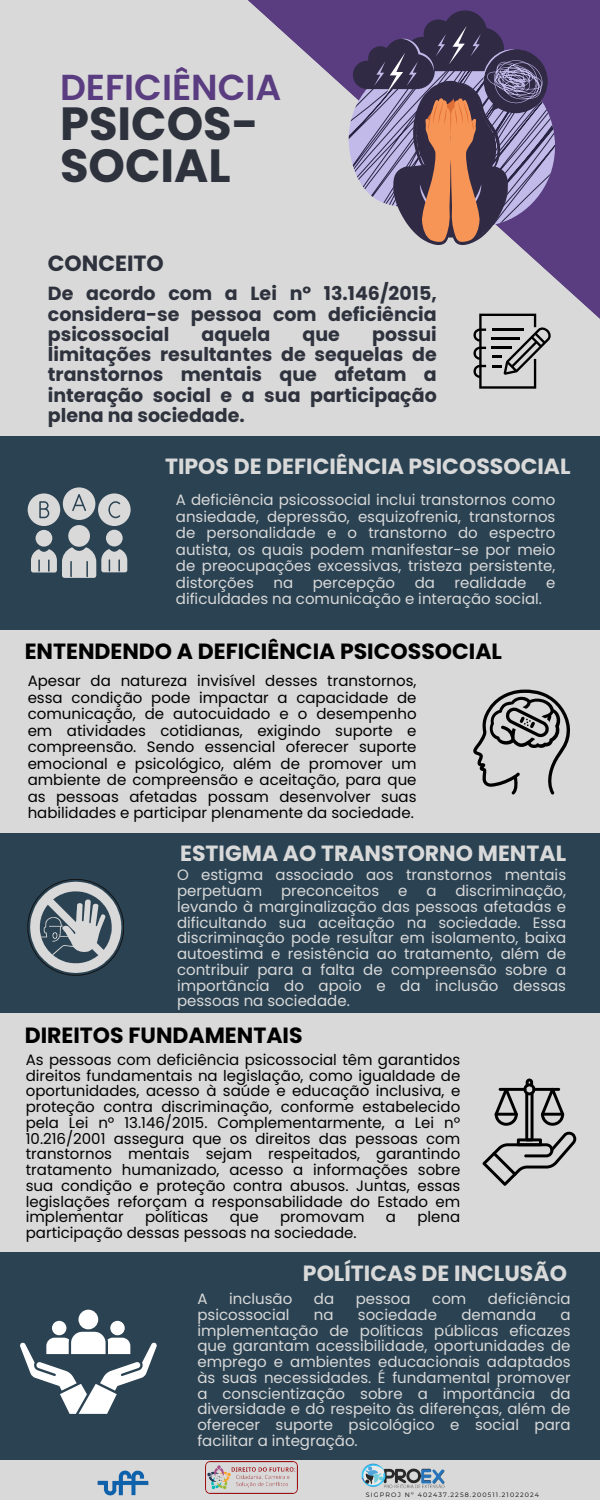
<style>
.page{position:relative;width:600px;height:1500px;background:#d9d9d9}
.page>*{position:absolute;margin:0;border:0;box-sizing:border-box;transform-origin:0 0}
.t1{font:700 46.5px/42px "Poppins";color:#2e323d}
.t2{font:600 36.1px "Poppins";color:#5a3d80}
.t3{font:700 22px "Poppins";color:#d9d9d9}
.t4{font:700 22px "Poppins";color:#000}
.t5{font:700 22px "Poppins";color:#2e323d}
.t6{font:700 19px/20.2px "Poppins";color:#2e323d;text-align:justify}
.t7{font:15px/15.8px "Poppins";color:#d9d9d9;text-align:justify}
.t8{font:15px/15.8px "Poppins";color:#000;text-align:justify}
.t9{font:6.3px "Montserrat";letter-spacing:.18em;color:#000}
</style>
<div class="page">
<svg style="left:248px;top:0;width:352px;height:319px"></svg>
<div style="left:0;top:1252px;width:600px;height:207px;background:#2a4252"></div>
<div style="left:0;top:436px;width:600px;height:194px;background:#2a4252"></div>
<div style="left:0;top:834px;width:600px;height:179px;background:#2a4252"></div>
<svg style="left:473px;top:314px;width:79px;height:75px"></svg>
<svg style="left:330px;top:32px;width:232px;height:198px"></svg>
<svg style="left:349px;top:52px;width:206px;height:176px"></svg>
<svg style="left:353px;top:10px;width:195px;height:237px;background:#7f6a82"></svg>
<svg style="left:28px;top:487px;width:102px;height:91px"></svg>
<svg style="left:28px;top:879px;width:96px;height:96px"></svg>
<svg style="left:473px;top:690px;width:97px;height:105px"></svg>
<div style="left:110px;top:1321px;width:15px;height:14px;background:#fff;border-radius:7px"></div>
<div style="left:52px;top:1321px;width:14px;height:14px;background:#fff;border-radius:7px"></div>
<div style="left:78px;top:1310px;width:20px;height:19px;background:#fff;border-radius:10px"></div>
<svg style="left:20px;top:1332px;width:137px;height:82px"></svg>
<svg style="left:483px;top:1079px;width:93px;height:107px"></svg>
<img style="left:98px;top:1470px;width:50px;height:26px">
<img style="left:205px;top:1462px;width:92px;height:31px">
<img style="left:361px;top:1463px;width:84px;height:26px">
<h3 class="t2" style="left:60px;top:62px;width:223px">DEFICIÊNCIA</h3>
<h5 class="t1" style="left:60px;top:103px;width:200px">PSICOS-<br>SOCIAL</h5>
<p class="t5" style="left:48px;top:248px;width:118px">CONCEITO</p>
<h2 class="t6" style="left:48px;top:284px;width:390px">De acordo com a Lei nº 13.146/2015, considera-se pessoa com deficiência psicossocial</h2>
<h2 class="t6" style="left:48px;top:324px;width:390px;text-indent:324px">possui limitações resultantes de sequelas de transtornos mentais que afetam a interação social e a sua participação plena na sociedade.</h2>
<h1 class="t3" style="left:165px;top:451px;width:407px">TIPOS DE DEFICIÊNCIA PSICOSSOCIAL</h1>
<h3 class="t7" style="left:176px;top:492px;width:381px;line-height:16.5px">A deficiência psicossocial inclui transtornos como ansiedade, depressão, esquizofrenia, transtornos de personalidade e o transtorno do espectro autista, os quais podem manifestar-se por meio de preocupações excessivas, tristeza persistente, distorções</h3>
<h2 class="t6" style="left:202px;top:324px;width:70px">aquela</h2>
<h2 class="t6" style="left:303px;top:324px;width:39px">que</h2>
<h3 class="t7" style="left:274px;top:575px;width:21px">na</h3>
<h3 class="t7" style="left:313px;top:575px;width:84px">percepção</h3>
<h3 class="t7" style="left:415px;top:575px;width:22px">da</h3>
<h3 class="t7" style="left:455px;top:575px;width:74px">realidade</h3>
<h3 class="t7" style="left:546px;top:575px;width:11px">e</h3>
<h3 class="t7" style="left:176px;top:591px;width:368px">dificuldades na comunicação e interação social.</h3>
<p class="t4" style="left:25px;top:636px;width:479px">ENTENDENDO A DEFICIÊNCIA PSICOSSOCIAL</p>
<p class="t8" style="left:28px;top:673px;width:390px;line-height:16.5px">Apesar da natureza invisível desses transtornos, essa condição pode impactar a capacidade de comunicação, de autocuidado e o desempenho em atividades cotidianas, exigindo suporte e compreensão. Sendo essencial oferecer suporte emocional e psicológico, além de promover um ambiente de compreensão e aceitação, para que as pessoas afetadas possam desenvolver suas habilidades e participar plenamente da sociedade.</p>
<h5 class="t3" style="left:180px;top:838px;width:387px">ESTIGMA AO TRANSTORNO MENTAL</h5>
<h3 class="t7" style="left:177px;top:867px;width:391px">O estigma associado aos transtornos mentais perpetuam</h3>
<h3 class="t7" style="left:177px;top:883px;width:391px;text-indent:278px">discriminação, levando à marginalização das pessoas afetadas e dificultando sua aceitação na sociedade. Essa discriminação pode resultar em isolamento, baixa autoestima e resistência ao tratamento, além de contribuir para a falta de compreensão sobre a importância do apoio e da inclusão dessas pessoas na sociedade.</h3>
<h3 class="t7" style="left:281px;top:883px;width:100px">preconceitos</h3>
<h3 class="t7" style="left:398px;top:883px;width:11px">e</h3>
<h3 class="t7" style="left:426px;top:883px;width:12px">a</h3>
<p class="t4" style="left:25px;top:1020px;width:279px">DIREITOS FUNDAMENTAIS</p>
<h3 class="t8" style="left:26px;top:1052px;width:436px">As pessoas com deficiência psicossocial têm garantidos direitos fundamentais na legislação, como igualdade de oportunidades, acesso à saúde e educação inclusiva, e proteção contra discriminação, conforme estabelecido pela Lei nº 13.146/2015. Complementarmente, a Lei nº 10.216/2001 assegura que os direitos das pessoas com transtornos mentais sejam respeitados, garantindo tratamento humanizado, acesso a informações sobre sua condição e proteção contra abusos. Juntas, essas legislações reforçam a responsabilidade do Estado em implementar</h3>
<h3 class="t8" style="left:145px;top:1209px;width:65px">políticas</h3>
<h3 class="t8" style="left:230px;top:1209px;width:31px">que</h3>
<h3 class="t8" style="left:280px;top:1209px;width:86px">promovam</h3>
<h3 class="t8" style="left:386px;top:1209px;width:12px">a</h3>
<h3 class="t8" style="left:417px;top:1209px;width:44px">plena</h3>
<h3 class="t8" style="left:26px;top:1225px;width:332px">participação dessas pessoas na sociedade.</h3>
<h4 class="t3" style="left:303px;top:1258px;width:266px">POLÍTICAS DE INCLUSÃO</h4>
<p class="t7" style="left:197px;top:1291px;width:12px">A</p>
<p class="t7" style="left:229px;top:1291px;width:65px">inclusão</p>
<p class="t7" style="left:314px;top:1291px;width:22px">da</p>
<p class="t7" style="left:356px;top:1291px;width:56px">pessoa</p>
<p class="t7" style="left:432px;top:1291px;width:36px">com</p>
<p class="t7" style="left:488px;top:1291px;width:84px">deficiência</p>
<p class="t7" style="left:197px;top:1307px;width:94px">psicossocial</p>
<p class="t7" style="left:314px;top:1307px;width:21px">na</p>
<p class="t7" style="left:358px;top:1307px;width:81px">sociedade</p>
<p class="t7" style="left:461px;top:1307px;width:76px">demanda</p>
<p class="t7" style="left:197px;top:1307px;width:375px;text-indent:363px">a implementação de políticas públicas eficazes que garantam acessibilidade, oportunidades de emprego e ambientes educacionais adaptados às suas necessidades. É fundamental promover a conscientização sobre a importância da diversidade e do respeito às diferenças, além de oferecer suporte psicológico e social para facilitar a integração.</p>
<p class="t9" style="left:366px;top:1491px;width:175px">SIGPROJ Nº 402437.2258.200511.21022024</p>
</div>
